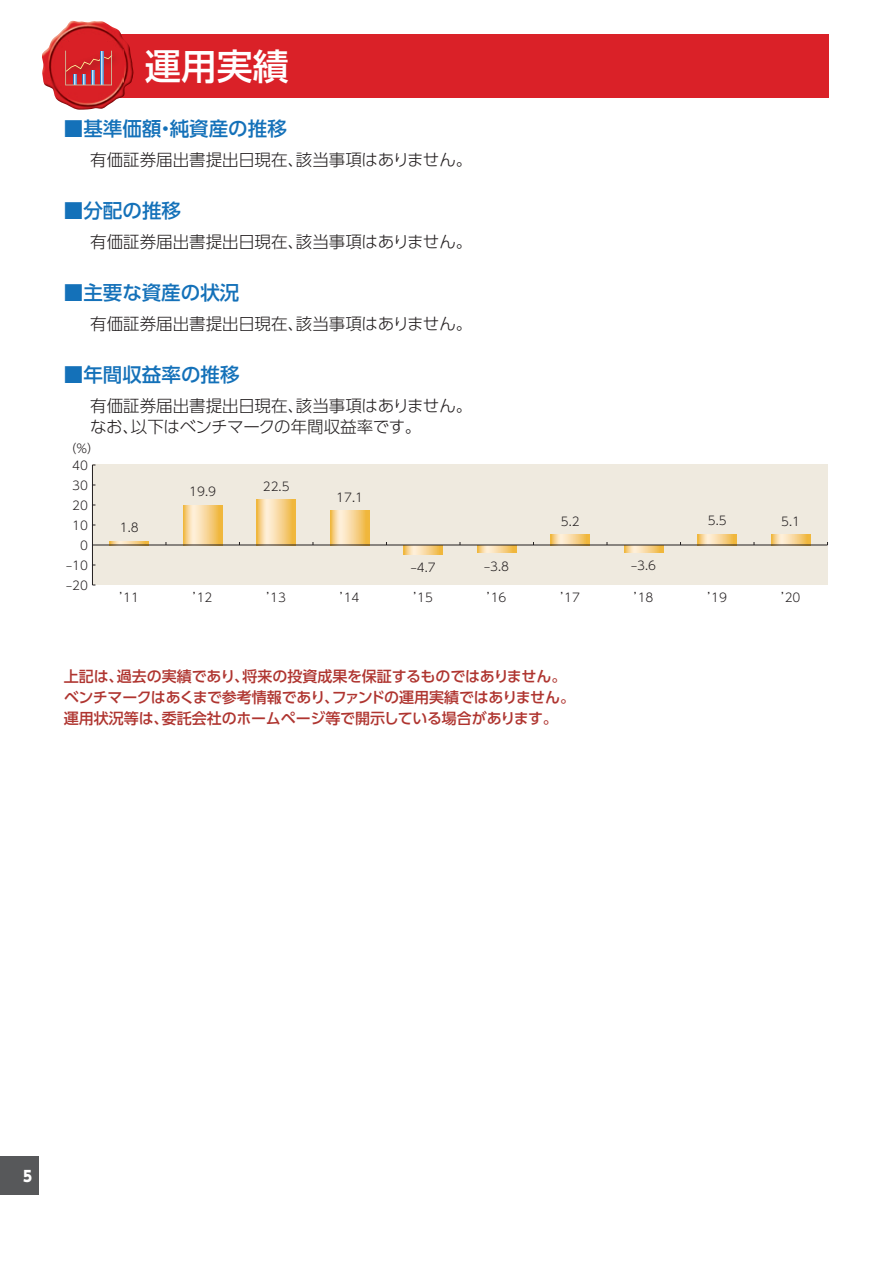
<style>
.page{position:relative;width:893px;height:1263px;background:#fff}
.page>*{position:absolute;margin:0;border:0;box-sizing:border-box;transform-origin:0 0}
.t1{font:500 36px "UD Shin Go Pro";color:#fff}
.t2{font:500 19.5px "UD Shin Go Pro";color:#1471b9}
.t3{font:300 16.5px/21px "UD Shin Go Pro";color:#231f20}
.t4{font:500 15px/21px "UD Shin Go Pro";letter-spacing:-.01em;color:#af3530}
.t5{font:800 15px "UD Shin Go Pro";color:#fff;scale:.9 1}
.t6{font:300 12px "UD Shin Go Pro";color:#231f20}
</style>
<div class="page">
<div style="left:0;top:1157px;width:38px;height:38px;background:#57585a"></div>
<div style="left:83px;top:34px;width:740px;height:64px;background:#da2128"></div>
<hr style="left:825px;top:34px;width:4px;height:64px;background:#da2128">
<img style="left:42px;top:21px;width:92px;height:89px">
<img style="left:59px;top:48px;width:64px;height:35px">
<svg style="left:65px;top:51px;width:47px;height:34px"></svg>
<div style="left:92px;top:465px;width:735px;height:120px;background:#efeadf"></div>
<svg style="left:110px;top:541px;width:39px;height:4px"></svg>
<svg style="left:183px;top:505px;width:39px;height:40px;background:#f4d18e"></svg>
<svg style="left:257px;top:500px;width:39px;height:45px;background:#f4d18e"></svg>
<svg style="left:330px;top:511px;width:39px;height:34px"></svg>
<svg style="left:404px;top:546px;width:39px;height:8px"></svg>
<svg style="left:477px;top:546px;width:39px;height:7px"></svg>
<svg style="left:551px;top:535px;width:39px;height:10px"></svg>
<svg style="left:624px;top:546px;width:39px;height:6px"></svg>
<svg style="left:698px;top:534px;width:39px;height:11px"></svg>
<svg style="left:771px;top:535px;width:39px;height:10px"></svg>
<hr style="left:92px;top:545px;width:735px;height:1px;background:#231f20">
<hr style="left:92px;top:465px;width:1px;height:120px;background:#231f20">
<h1 class="t1" style="left:145px;top:37px;width:145px">運用実績</h1>
<p class="t2" style="left:64px;top:112px;width:224px">■基準価額・純資産の推移</p>
<p class="t3" style="left:90px;top:149px;width:384px">有価証券届出書提出日現在、該当事項はありません。</p>
<p class="t2" style="left:64px;top:194px;width:119px">■分配の推移</p>
<p class="t3" style="left:90px;top:231px;width:384px">有価証券届出書提出日現在、該当事項はありません。</p>
<p class="t2" style="left:64px;top:276px;width:177px">■主要な資産の状況</p>
<p class="t3" style="left:90px;top:313px;width:384px">有価証券届出書提出日現在、該当事項はありません。</p>
<p class="t2" style="left:64px;top:358px;width:177px">■年間収益率の推移</p>
<p class="t3" style="left:90px;top:395px;width:384px">有価証券届出書提出日現在、該当事項はありません。なお、以下はベンチマークの年間収益率です。</p>
<p class="t6" style="left:64px;top:439px;width:36px">（％）</p>
<p class="t6" style="left:72px;top:455px;width:17px">40</p>
<p class="t6" style="left:72px;top:475px;width:17px">30</p>
<p class="t6" style="left:72px;top:495px;width:17px">20</p>
<p class="t6" style="left:72px;top:515px;width:17px">10</p>
<p class="t6" style="left:80px;top:535px;width:9px">0</p>
<p class="t6" style="left:66px;top:555px;width:23px">‒10</p>
<p class="t6" style="left:66px;top:575px;width:23px">‒20</p>
<p class="t6" style="left:120px;top:518px;width:20px">1.8</p>
<p class="t6" style="left:189px;top:482px;width:28px">19.9</p>
<p class="t6" style="left:263px;top:477px;width:28px">22.5</p>
<p class="t6" style="left:336px;top:488px;width:28px">17.1</p>
<p class="t6" style="left:411px;top:558px;width:26px">‒4.7</p>
<p class="t6" style="left:484px;top:556px;width:26px">‒3.8</p>
<p class="t6" style="left:561px;top:511px;width:20px">5.2</p>
<p class="t6" style="left:631px;top:556px;width:26px">‒3.6</p>
<p class="t6" style="left:708px;top:511px;width:20px">5.5</p>
<p class="t6" style="left:781px;top:512px;width:20px">5.1</p>
<p class="t6" style="left:119px;top:587px;width:21px">’1 1</p>
<p class="t6" style="left:193px;top:587px;width:21px">’12</p>
<p class="t6" style="left:266px;top:587px;width:21px">’13</p>
<p class="t6" style="left:340px;top:587px;width:21px">’14</p>
<p class="t6" style="left:413px;top:587px;width:21px">’15</p>
<p class="t6" style="left:487px;top:587px;width:21px">’16</p>
<p class="t6" style="left:560px;top:587px;width:21px">’17</p>
<p class="t6" style="left:634px;top:587px;width:21px">’18</p>
<p class="t6" style="left:707px;top:587px;width:21px">’19</p>
<p class="t6" style="left:781px;top:587px;width:21px">’20</p>
<p class="t4" style="left:64px;top:666px;width:513px">上記は、過去の実績であり、将来の投資成果を保証するものではありません。ベンチマークはあくまで参考情報であり、ファンドの運用実績ではありません。運用状況等は、委託会社のホームページ等で開示している場合があります。</p>
<p class="t5" style="left:23px;top:1163px;width:11px">5</p>
</div>
